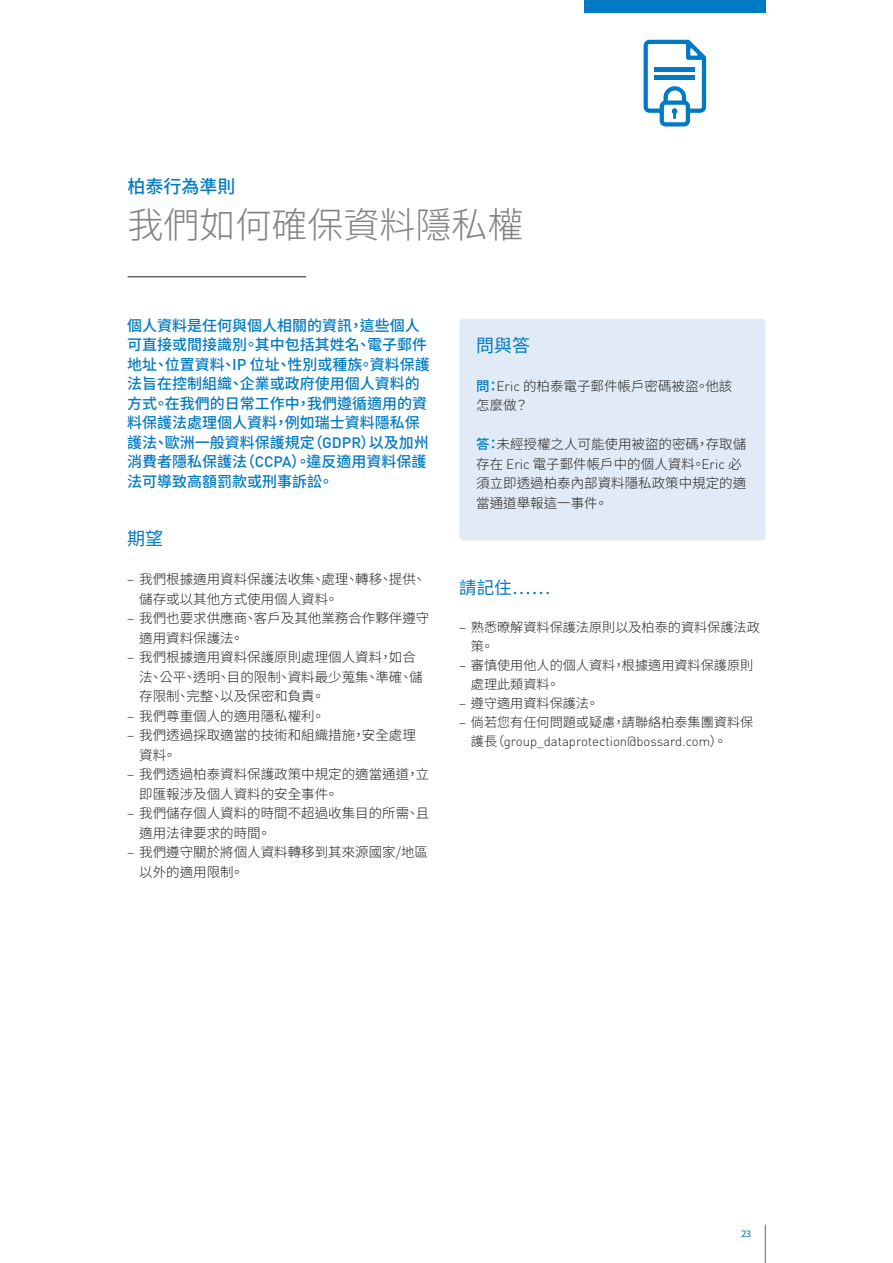
<style>
.page{position:relative;width:893px;height:1263px;background:#fff}
.page>*{position:absolute;margin:0;border:0;box-sizing:border-box;transform-origin:0 0}
.t1{font:300 36px "Source Han Sans TW";color:#808285}
.t2{font:500 18px "Source Han Sans TW";color:#007ac2}
.t3{font:18px "Source Han Sans TW";color:#007ac2}
.t4{font:17.55px "Source Han Sans TW";color:#007ac2}
.t5{font:500 15px/19.5px "Source Han Sans TW";color:#007ac2}
.t6{font:300 13.5px/19.5px "Source Han Sans TW";color:#231f20}
.t7{font:300 13.2px/18.9px "Source Han Sans TW";color:#231f20}
.t8{font:300 13.2px "DINOT";color:#231f20}
.t9{font:300 9px "Source Han Sans TW";color:#007ac2}
.s1{font-family:"DINOT"}
.s2{font-weight:500;color:#007ac2}
.s3{font-family:"Source Han Sans TW"}
</style>
<div class="page">
<hr style="left:765px;top:1225px;width:1px;height:38px;background:#808285">
<div style="left:584px;top:0;width:181px;height:13px;background:#007ac2"></div>
<div style="left:459px;top:319px;width:306px;height:221px;background:#e1ebf7;border-radius:4px"></div>
<hr style="left:128px;top:276px;width:178px;height:1px;background:#231f20">
<svg style="left:644px;top:40px;width:62px;height:86px"></svg>
<h2 class="t2" style="left:128px;top:176px;width:109px">柏泰行為準則</h2>
<h1 class="t1" style="left:128px;top:204px;width:397px">我們如何確保資料隱私權</h1>
<p class="t5" style="left:127px;top:316px;width:304px">個人資料是任何與個人相關的資訊，這些個人可直接或間接識別。其中包括其姓名、電子郵件地址、位置資料、IP 位址、性別或種族。資料保護法旨在控制組織、企業或政府使用個人資料的方式。在我們的日常工作中，我們遵循適用的資料保護法處理個人資料，例如瑞士資料隱私保護法、歐洲一般資料保護規定（<span class="s1">GDPR</span>）以及加州消費者隱私保護法（<span class="s1">CCPA</span>）。違反適用資料保護法可導致高額罰款或刑事訴訟。</p>
<h2 class="t3" style="left:127px;top:528px;width:37px">期望</h2>
<p class="t6" style="left:139px;top:570px;width:288px;text-indent:-12px">– 我們根據適用資料保護法收集、處理、轉移、提供、儲存或以其他方式使用個人資料。</p>
<p class="t6" style="left:139px;top:609px;width:292px;text-indent:-12px">– 我們也要求供應商、客戶及其他業務合作夥伴遵守適用資料保護法。</p>
<p class="t6" style="left:139px;top:648px;width:285px;text-indent:-12px">– 我們根據適用資料保護原則處理個人資料，如合法、公平、透明、目的限制、資料最少蒐集、準確、儲存限制、完整、以及保密和負責。</p>
<p class="t6" style="left:127px;top:706px;width:199px">– 我們尊重個人的適用隱私權利。</p>
<p class="t6" style="left:139px;top:726px;width:278px;text-indent:-12px">– 我們透過採取適當的技術和組織措施，安全處理資料。</p>
<p class="t6" style="left:139px;top:765px;width:292px;text-indent:-12px">– 我們透過柏泰資料保護政策中規定的適當通道，立即匯報涉及個人資料的安全事件。</p>
<p class="t6" style="left:139px;top:804px;width:292px;text-indent:-12px">– 我們儲存個人資料的時間不超過收集目的所需、且適用法律要求的時間。</p>
<p class="t6" style="left:139px;top:843px;width:290px;text-indent:-12px">– 我們遵守關於將個人資料轉移到其來源國家/地區以外的適用限制。</p>
<h2 class="t3" style="left:476px;top:335px;width:55px">問與答</h2>
<p class="t6" style="left:476px;top:376px;width:258px"><span class="s2">問：</span><span class="s1">Eric</span> 的柏泰電子郵件帳戶密碼被盜。他該怎麼做？</p>
<p class="t6" style="left:476px;top:435px;width:271px"><span class="s2">答：</span>未經授權之人可能使用被盜的密碼，存取儲存在 <span class="s1">Eric</span> 電子郵件帳戶中的個人資料。<span class="s1">Eric</span> 必須立即透過柏泰內部資料隱私政策中規定的適當通道舉報這一事件。</p>
<p class="t4" style="left:459px;top:578px;width:93px">請記住……</p>
<p class="t7" style="left:471px;top:618px;width:290px;text-indent:-12px">– 熟悉暸解資料保護法原則以及柏泰的資料保護法政策。</p>
<p class="t7" style="left:471px;top:656px;width:284px;text-indent:-12px">– 審慎使用他人的個人資料，根據適用資料保護原則處理此類資料。</p>
<p class="t7" style="left:459px;top:694px;width:141px">– 遵守適用資料保護法。</p>
<p class="t7" style="left:459px;top:713px;width:295px">– 倘若您有任何問題或疑慮，請聯絡柏泰集團資料保</p>
<p class="t8" style="left:471px;top:732px;width:257px"><span class="s3">護長（</span>group_dataprotection@bossard.com<span class="s3">）。</span></p>
<p class="t9" style="left:741px;top:1228px;width:11px">23</p>
</div>
